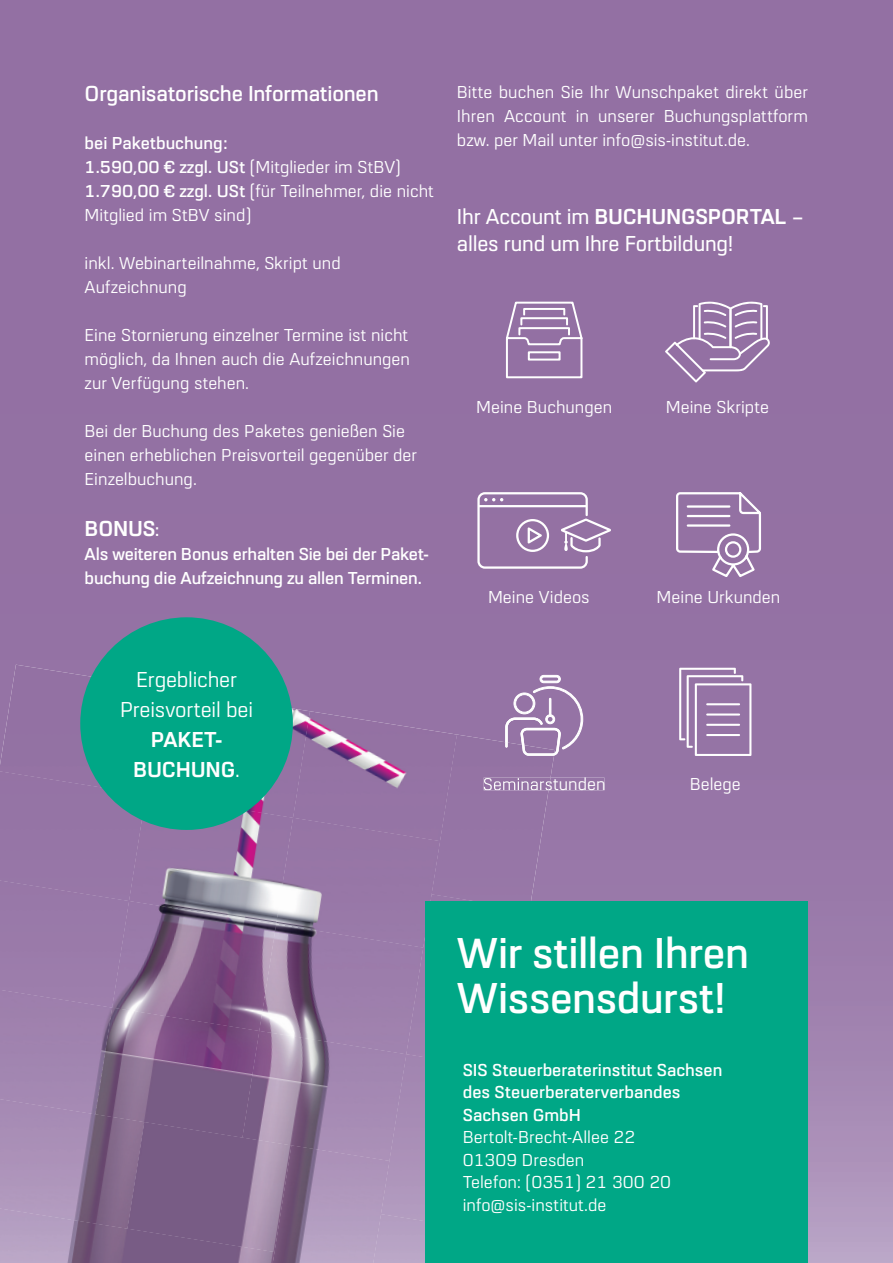
<style>
.page{position:relative;width:893px;height:1263px;background:#9370a3}
.page>*{position:absolute;margin:0;border:0;box-sizing:border-box;transform-origin:0 0}
.t1{font:600 45px/45px "URW Dock";letter-spacing:-.01em;color:#fff}
.t2{font:500 22.5px/27px "URW Dock";letter-spacing:-.01em;color:#fff}
.t3{font:600 22.5px "URW Dock";letter-spacing:-.01em;color:#fff}
.t4{font:22.5px/30px "URW Dock";letter-spacing:-.01em;color:#fff;text-align:center}
.t5{font:700 22.5px/30px "URW Dock";letter-spacing:-.01em;color:#fff;text-align:center}
.t6{font:18px/24px "URW Dock";color:#fff}
.t7{font:600 18px/22.5px "URW Dock";color:#fff}
.s1{font-weight:600}
.s2{font-weight:600;font-size:18px}
.s3{font-weight:700}
.s4{font-weight:400}
</style>
<div class="page">
<svg style="left:555px;top:777px;width:49px;height:13px"></svg>
<svg style="left:675px;top:488px;width:88px;height:91px;background:#a689b2"></svg>
<svg style="left:665px;top:300px;width:105px;height:82px;background:#a487b2"></svg>
<svg style="left:679px;top:668px;width:72px;height:88px;background:#aa8fb7"></svg>
<svg style="left:477px;top:492px;width:134px;height:77px;background:#a588b1"></svg>
<svg style="left:504px;top:301px;width:80px;height:78px;background:#a78bb4"></svg>
<div style="left:0;top:665px;width:97px;height:106px;background:#9371a3"></div>
<img style="left:267px;top:688px;width:43px;height:106px">
<img style="left:293px;top:711px;width:164px;height:107px">
<div style="left:431px;top:734px;width:124px;height:167px;background:#9574a5"></div>
<div style="left:0;top:771px;width:129px;height:109px;background:#9675a6"></div>
<img style="left:129px;top:794px;width:164px;height:107px">
<img style="left:276px;top:818px;width:164px;height:106px">
<div style="left:406px;top:894px;width:124px;height:160px;background:#9878a8"></div>
<div style="left:0;top:880px;width:129px;height:110px;background:#9a7aa9"></div>
<img style="left:112px;top:901px;width:164px;height:106px">
<img style="left:259px;top:924px;width:164px;height:130px">
<div style="left:0;top:990px;width:112px;height:109px;background:#a083af"></div>
<img style="left:95px;top:1007px;width:164px;height:115px">
<img style="left:242px;top:1031px;width:164px;height:114px">
<img style="left:381px;top:1054px;width:44px;height:160px">
<img style="left:0;top:1099px;width:144px;height:109px">
<img style="left:127px;top:1122px;width:165px;height:86px">
<img style="left:273px;top:1145px;width:117px;height:118px">
<div style="left:373px;top:1214px;width:52px;height:49px;background:#b7a2c4"></div>
<img style="left:0;top:1208px;width:275px;height:55px">
<img style="left:484px;top:777px;width:67px;height:13px">
<svg style="left:505px;top:675px;width:78px;height:81px;background:#a78bb4"></svg>
<img style="left:522px;top:745px;width:32px;height:11px">
<div style="left:425px;top:901px;width:383px;height:362px;background:#00a786"></div>
<div style="left:80px;top:617px;width:213px;height:213px;background:#00a786;border-radius:50%"></div>
<p class="t3" style="left:85px;top:79px;width:296px">Organisatorische Informationen</p>
<p class="t6" style="left:85px;top:131px;width:351px"><span class="s1">bei Paketbuchung:<br>1.590,00 € zzgl. USt</span> (Mitglieder im StBV)<br><span class="s1">1.790,00 € zzgl. USt</span> (für Teilnehmer, die nicht<br>Mitglied im StBV sind)</p>
<p class="t6" style="left:85px;top:251px;width:258px">inkl. Webinarteilnahme, Skript und<br>Aufzeichnung</p>
<p class="t6" style="left:85px;top:323px;width:327px;text-align:justify">Eine Stornierung einzelner Termine ist nicht möglich, da Ihnen auch die Aufzeichnungen zur Verfügung stehen.</p>
<p class="t6" style="left:85px;top:419px;width:334px">Bei der Buchung des Paketes genießen Sie einen erheblichen Preisvorteil gegenüber der<br>Einzelbuchung.</p>
<p class="t5" style="left:85px;top:513px;width:76px">BONUS<span class="s2">:</span></p>
<p class="t7" style="left:85px;top:542px;width:346px;line-height:24px">Als weiteren Bonus erhalten Sie bei der Paket&shy;buchung die Aufzeichnung zu allen Terminen.</p>
<p class="t6" style="left:457px;top:79px;width:353px;text-align:justify">Bitte buchen Sie Ihr Wunschpaket direkt über Ihren Account in unserer Buchungsplattform bzw. per Mail unter info@sis-institut.de.</p>
<p class="t2" style="left:457px;top:202px;width:349px">Ihr Account im <span class="s3">BUCHUNGSPORTAL</span> – alles rund um Ihre Fortbildung!</p>
<p class="t6" style="left:476px;top:394px;width:137px">Meine Buchungen</p>
<p class="t6" style="left:666px;top:394px;width:105px">Meine Skripte</p>
<p class="t6" style="left:488px;top:584px;width:103px">Meine Videos</p>
<p class="t6" style="left:657px;top:584px;width:125px">Meine Urkunden</p>
<p class="t4" style="left:120px;top:663px;width:135px">Ergeblicher<br>Preisvorteil bei</p>
<p class="t5" style="left:133px;top:723px;width:108px">PAKET-<br>BUCHUNG<span class="s4">.</span></p>
<p class="t6" style="left:483px;top:771px;width:124px">Seminarstunden</p>
<p class="t6" style="left:690px;top:771px;width:52px">Belege</p>
<h1 class="t1" style="left:457px;top:928px;width:293px">Wir stillen Ihren<br>Wissensdurst!</h1>
<p class="t7" style="left:463px;top:1058px;width:261px">SIS Steuerberaterinstitut Sachsen des Steuerberaterverbandes<br>Sachsen GmbH</p>
<p class="t6" style="left:463px;top:1125px;width:210px;line-height:22.5px">Bertolt-Brecht-Allee 22<br>01309 Dresden<br>Telefon: (0351) 21 300 20 info@sis-institut.de</p>
</div>
